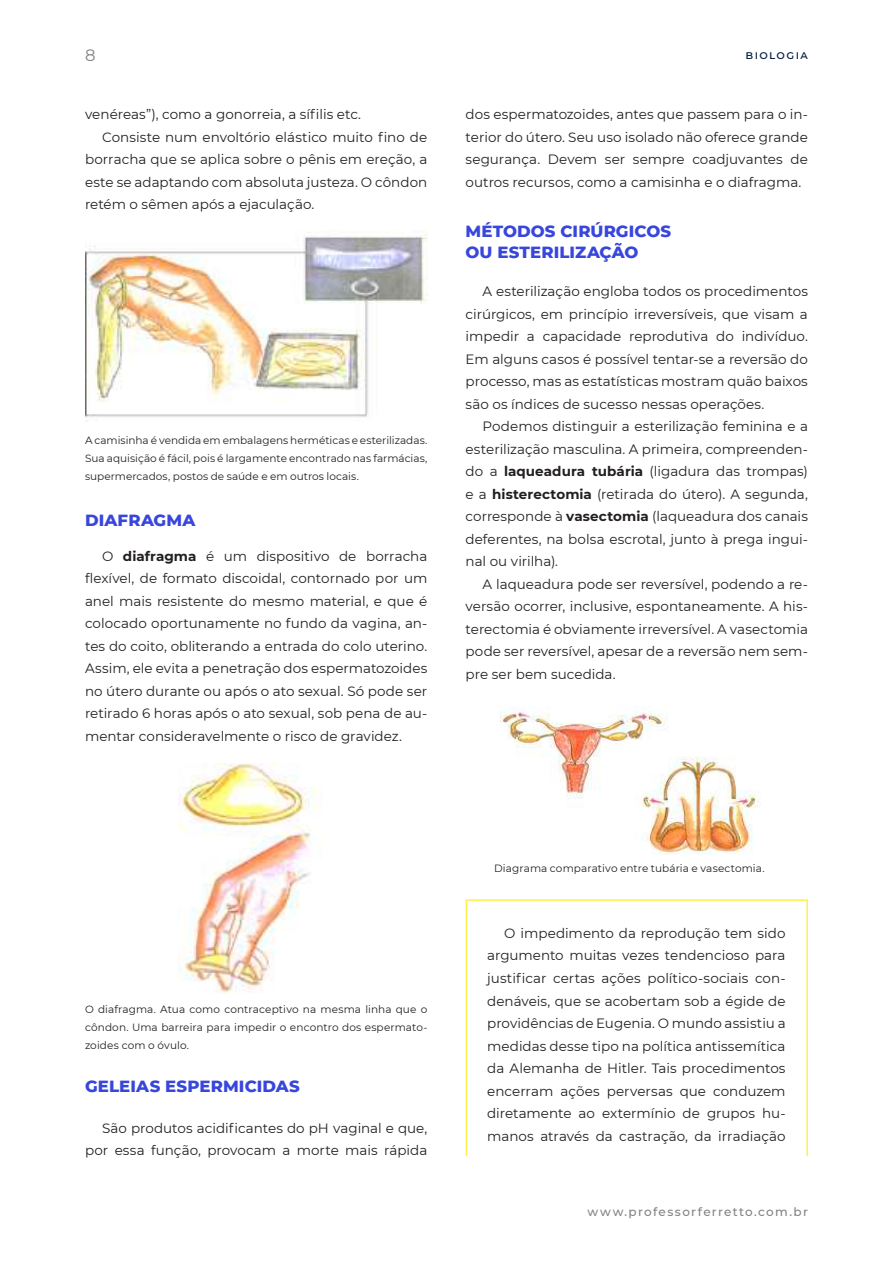
<style>
.page{position:relative;width:893px;height:1263px;background:#fff}
.page>*{position:absolute;margin:0;border:0;box-sizing:border-box;transform-origin:0 0}
.t1{font:800 16.5px/21px "Montserrat";letter-spacing:.01em;color:#3846dc}
.t2{font:16.5px "Montserrat";color:#808285}
.t3{font:13.5px/22.5px "Montserrat";color:#231f20;text-align:justify}
.t4{font:500 12px "Montserrat";letter-spacing:.11em;color:#808285}
.t5{font:500 12px "Montserrat";letter-spacing:.11em;color:#061f3f}
.t6{font:10.5px/18px "Montserrat";letter-spacing:.005em;color:#231f20;text-align:justify}
.s1{font-weight:700}
</style>
<div class="page">
<img style="left:85px;top:231px;width:342px;height:187px">
<img style="left:178px;top:764px;width:142px;height:229px">
<div style="left:466px;top:899px;width:342px;height:258px;border:2px solid #fff04e"></div>
<img style="left:499px;top:707px;width:260px;height:148px">
<p class="t2" style="left:85px;top:44px;width:12px">8</p>
<p class="t5" style="left:746px;top:46px;width:64px">biologia</p>
<p class="t3" style="left:85px;top:103px;width:278px">venéreas”), como a gonorreia, a sífilis etc.</p>
<p class="t3" style="left:102px;top:125px;width:327px">Consiste num envoltório elástico muito fino de</p>
<p class="t3" style="left:85px;top:148px;width:344px">borracha que se aplica sobre o pênis em ereção, a</p>
<p class="t3" style="left:85px;top:170px;width:344px">este se adaptando com absoluta justeza. O côndon</p>
<p class="t3" style="left:85px;top:193px;width:231px">retém o sêmen após a ejaculação.</p>
<p class="t6" style="left:85px;top:431px;width:344px">A camisinha é vendida em embalagens herméticas e esterilizadas.<br>Sua aquisição é fácil, pois é largamente encontrado nas farmácias, supermercados, postos de saúde e em outros locais.</p>
<p class="t1" style="left:85px;top:509px;width:112px">DIAFRAGMA</p>
<p class="t3" style="left:85px;top:544px;width:344px;text-indent:17px">O <span class="s1">diafragma</span> é um dispositivo de borracha flexível, de formato discoidal, contornado por um anel mais resistente do mesmo material, e que é colocado oportunamente no fundo da vagina, an&shy;tes do coito, obliterando a entrada do colo uterino.<br>Assim, ele evita a penetração dos espermatozoides no útero durante ou após o ato sexual. Só pode ser retirado 6 horas após o ato sexual, sob pena de au&shy;mentar consideravelmente o risco de gravidez.</p>
<p class="t3" style="left:466px;top:103px;width:344px">dos espermatozoides, antes que passem para o in&shy;terior do útero. Seu uso isolado não oferece grande segurança. Devem ser sempre coadjuvantes de outros recursos, como a camisinha e o diafragma.</p>
<p class="t1" style="left:466px;top:220px;width:207px">MÉTODOS CIRÚRGICOS<br>OU ESTERILIZAÇÃO</p>
<p class="t3" style="left:466px;top:280px;width:344px;text-indent:17px">A esterilização engloba todos os procedimentos cirúrgicos, em princípio irreversíveis, que visam a impedir a capacidade reprodutiva do indivíduo.<br>Em alguns casos é possível tentar-se a reversão do processo, mas as estatísticas mostram quão baixos são os índices de sucesso nessas operações.</p>
<p class="t3" style="left:466px;top:415px;width:344px;text-indent:17px">Podemos distinguir a esterilização feminina e a esterilização masculina. A primeira, compreenden&shy;do a <span class="s1">laqueadura tubária</span> (ligadura das trompas) e a <span class="s1">histerectomia</span> (retirada do útero). A segunda, corresponde à <span class="s1">vasectomia</span> (laqueadura dos canais deferentes, na bolsa escrotal, junto à prega ingui&shy;nal ou virilha).</p>
<p class="t3" style="left:466px;top:572px;width:344px;text-indent:17px">A laqueadura pode ser reversível, podendo a re&shy;versão ocorrer, inclusive, espontaneamente. A his&shy;terectomia é obviamente irreversível. A vasectomia pode ser reversível, apesar de a reversão nem sem&shy;pre ser bem sucedida.</p>
<p class="t6" style="left:85px;top:1000px;width:344px">O diafragma. Atua como contraceptivo na mesma linha que o côndon. Uma barreira para impedir o encontro dos espermato&shy;zoides com o óvulo.</p>
<p class="t1" style="left:85px;top:1074px;width:216px">GELEIAS ESPERMICIDAS</p>
<p class="t3" style="left:85px;top:1116px;width:344px;text-align:right">São produtos acidificantes do pH vaginal e que, por essa função, provocam a morte mais rápida</p>
<p class="t6" style="left:494px;top:859px;width:272px">Diagrama comparativo entre tubária e vasectomia.</p>
<p class="t3" style="left:487px;top:921px;width:300px;text-indent:17px">O impedimento da reprodução tem sido argumento muitas vezes tendencioso para justificar certas ações político-sociais con&shy;denáveis, que se acobertam sob a égide de providências de Eugenia. O mundo assistiu a medidas desse tipo na política antissemítica da Alemanha de Hitler. Tais procedimentos encerram ações perversas que conduzem diretamente ao extermínio de grupos hu&shy;manos através da castração, da irradiação</p>
<p class="t4" style="left:588px;top:1203px;width:222px">www.professorferretto.com.br</p>
</div>
